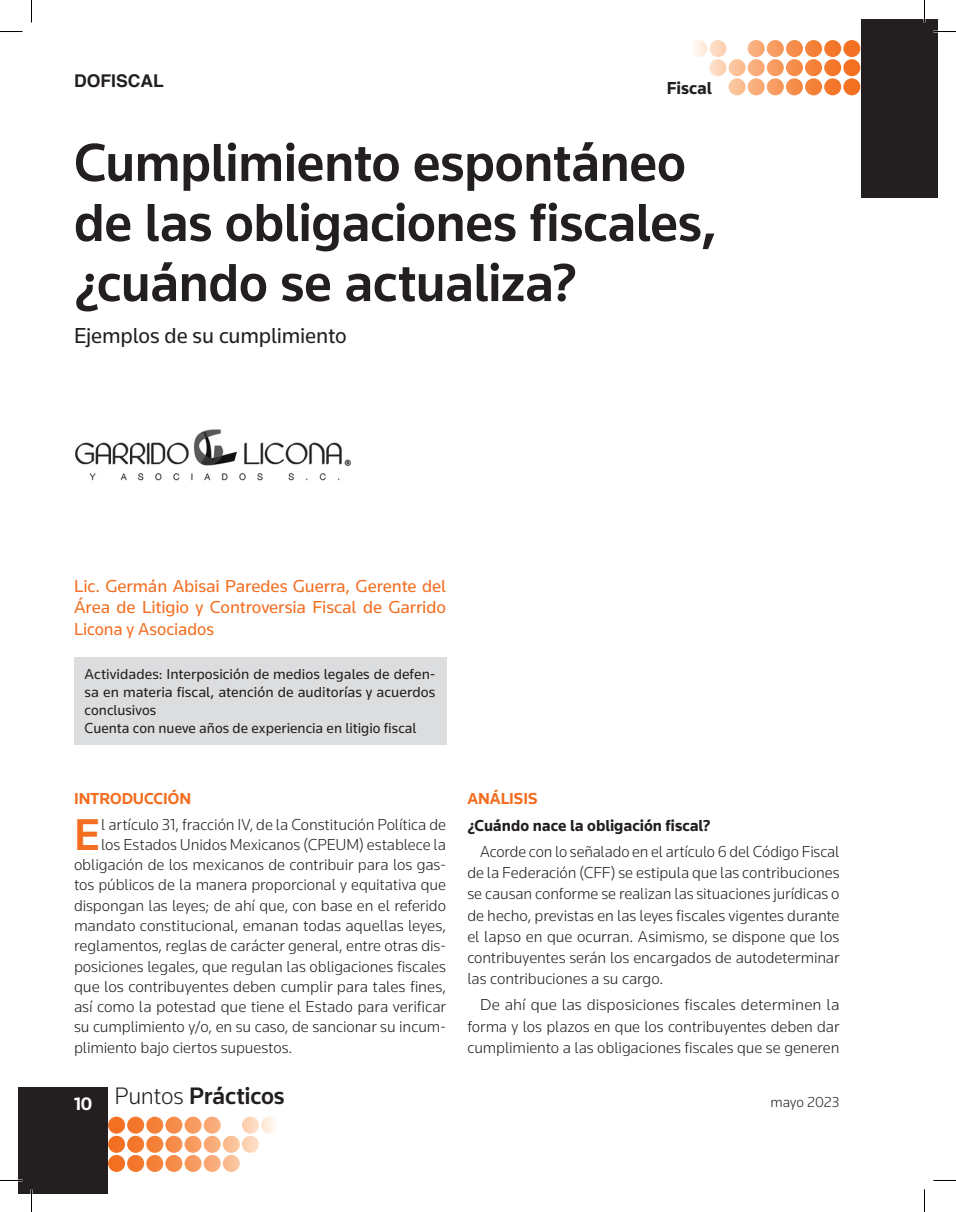
<style>
.page{position:relative;width:956px;height:1212px;background:#fff}
.page>*{position:absolute;margin:0;border:0;box-sizing:border-box;transform-origin:0 0}
.a_titulo{font:500 55.5px/60px "Knowledge";letter-spacing:-.015em;color:#231f20}
.a_capitular{font:500 46.2px "Knowledge";color:#f36e21}
.t1{font:500 24.75px "Knowledge";letter-spacing:-.01em;color:#231f20}
.a_sumario{font:22.5px "Knowledge";letter-spacing:-.01em;color:#231f20}
.Autor{font:18px/21.6px "Knowledge";letter-spacing:-.01em;color:#f36e21;text-align:justify}
.t2{font:700 18px "Knowledge";letter-spacing:-.005em;color:#231f20}
.t3{font:700 17.55px "Helvetica";color:#231f20}
.a_capitular-2{font:300 16.5px "Knowledge";letter-spacing:-.005em;color:#231f20}
.a_parrafo{font:300 16.5px/21.1px "Knowledge";letter-spacing:-.005em;color:#231f20;text-align:justify}
.a_subtitulo{font:700 16.5px "Knowledge";letter-spacing:-.005em;color:#231f20}
.a_titulo_rubrica{font:700 16.5px "Knowledge";color:#f36e21}
.Datos_autor{font:15px/18px "Knowledge";color:#231f20;text-align:justify}
.t4{font:300 15px "Knowledge";color:#231f20}
.s1{font-weight:300}
</style>
<div class="page">
<div style="left:924px;top:19px;width:13px;height:178px;background:#231f20"></div>
<div style="left:861px;top:19px;width:63px;height:178px;background:#231f20"></div>
<svg style="left:695px;top:40px;width:165px;height:55px"></svg>
<div style="left:19px;top:1086px;width:89px;height:106px;background:#231f20"></div>
<svg style="left:108px;top:1116px;width:167px;height:55px"></svg>
<div style="left:74px;top:656px;width:372px;height:88px;background:#dcdddf"></div>
<img style="left:75px;top:429px;width:276px;height:52px">
<hr style="left:923px;top:0;width:2px;height:22px;background:#fff">
<svg style="left:0;top:31px;width:22px;height:1px"></svg>
<svg style="left:933px;top:31px;width:23px;height:1px"></svg>
<svg style="left:31px;top:0;width:1px;height:22px"></svg>
<svg style="left:31px;top:1189px;width:1px;height:22px"></svg>
<svg style="left:924px;top:0;width:1px;height:22px"></svg>
<svg style="left:924px;top:1189px;width:1px;height:22px"></svg>
<p class="t3" style="left:74px;top:69px;width:91px">DOFISCAL</p>
<p class="t2" style="left:667px;top:77px;width:46px">Fiscal</p>
<p class="a_titulo" style="left:74px;top:131px;width:645px">Cumplimiento espontáneo de las obligaciones fiscales, ¿cuándo se actualiza?</p>
<p class="a_sumario" style="left:74px;top:322px;width:274px">Ejemplos de su cumplimiento</p>
<p class="Autor" style="left:74px;top:574px;width:374px">Lic. Germán Abisai Paredes Guerra, Gerente del Área de Litigio y Controversia Fiscal de Garrido Licona y Asociados</p>
<p class="Datos_autor" style="left:85px;top:664px;width:352px">Actividades: Interposición de medios legales de defen&shy;sa en materia fiscal, atención de auditorías y acuerdos conclusivos</p>
<p class="Datos_autor" style="left:85px;top:718px;width:333px">Cuenta con nueve años de experiencia en litigio fiscal</p>
<p class="a_titulo_rubrica" style="left:74px;top:788px;width:119px">INTRODUCCIÓN</p>
<p class="a_capitular" style="left:74px;top:805px;width:28px">E</p>
<p class="a_capitular-2" style="left:101px;top:813px;width:346px">l artículo 31, fracción IV, de la Constitución Política de</p>
<p class="a_capitular-2" style="left:101px;top:833px;width:346px">los Estados Unidos Mexicanos (CPEUM) establece la</p>
<p class="a_capitular-2" style="left:74px;top:854px;width:374px">obligación de los mexicanos de contribuir para los gas-</p>
<p class="a_capitular-2" style="left:74px;top:874px;width:374px">tos públicos de la manera proporcional y equitativa que</p>
<p class="a_capitular-2" style="left:74px;top:894px;width:374px">dispongan las leyes; de ahí que, con base en el referido</p>
<p class="a_capitular-2" style="left:74px;top:914px;width:374px">mandato constitucional, emanan todas aquellas leyes,</p>
<p class="a_capitular-2" style="left:74px;top:935px;width:374px">reglamentos, reglas de carácter general, entre otras dis-</p>
<p class="a_capitular-2" style="left:74px;top:955px;width:374px">posiciones legales, que regulan las obligaciones fiscales</p>
<p class="a_capitular-2" style="left:74px;top:975px;width:374px">que los contribuyentes deben cumplir para tales fines,</p>
<p class="a_capitular-2" style="left:74px;top:996px;width:373px">así como la potestad que tiene el Estado para verificar</p>
<p class="a_capitular-2" style="left:74px;top:1016px;width:374px">su cumplimiento y/o, en su caso, de sancionar su incum-</p>
<p class="a_capitular-2" style="left:74px;top:1036px;width:220px">plimiento bajo ciertos supuestos.</p>
<p class="a_titulo_rubrica" style="left:467px;top:788px;width:72px">ANÁLISIS</p>
<p class="a_subtitulo" style="left:467px;top:814px;width:245px">¿Cuándo nace la obligación fiscal?</p>
<p class="a_parrafo" style="left:467px;top:840px;width:374px;text-indent:13px">Acorde con lo señalado en el artículo 6 del Código Fiscal de la Federación (CFF) se estipula que las contribuciones se causan conforme se realizan las situaciones jurídicas o de hecho, previstas en las leyes fiscales vigentes durante el lapso en que ocurran. Asimismo, se dispone que los contribuyentes serán los encargados de autodeterminar las contribuciones a su cargo.</p>
<p class="a_parrafo" style="left:467px;top:993px;width:374px;text-indent:13px">De ahí que las disposiciones fiscales determinen la forma y los plazos en que los contribuyentes deben dar cumplimiento a las obligaciones fiscales que se generen</p>
<h3 class="t1" style="left:74px;top:1079px;width:212px"><sub>10</sub> <span class="s1">Puntos</span> Prácticos</h3>
<p class="t4" style="left:771px;top:1092px;width:70px">mayo 2023</p>
</div>
